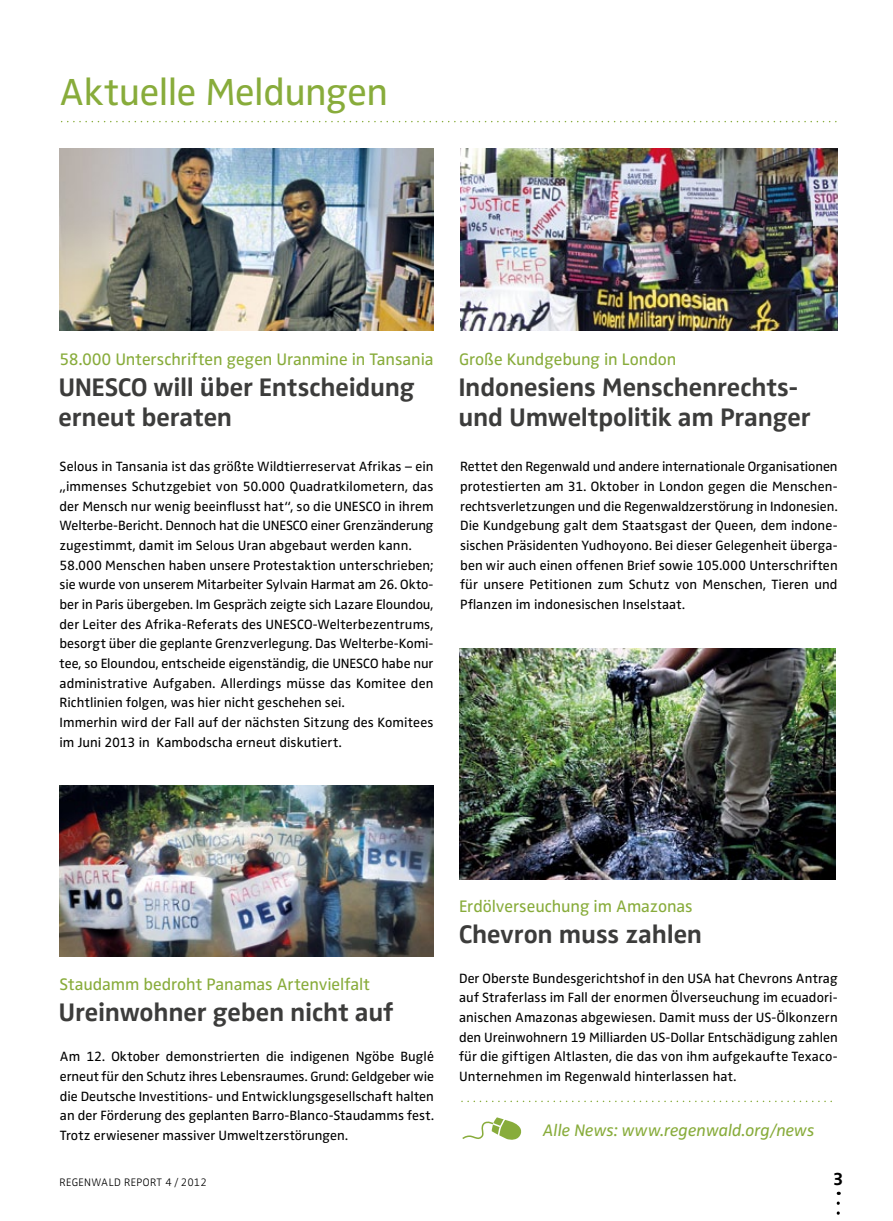
<style>
.page{position:relative;width:893px;height:1221px;background:#fff}
.page>*{position:absolute;margin:0;border:0;box-sizing:border-box;transform-origin:0 0}
.t1{font:39px "Zwo";letter-spacing:-.01em;color:#88ac3b}
.t2{font:700 26.25px/30px "Zwo";letter-spacing:-.005em;color:#3c3c3b}
.t3{font:700 18px "Zwo";color:#000}
.t4{font:17.25px "Zwo";letter-spacing:-.005em;color:#88ac3b}
.t5{font:italic 17.25px "Zwo";letter-spacing:-.005em;color:#88ac3b}
.t6{font:13.8px/19.6px "Zwo";letter-spacing:.005em;color:#000;text-align:justify}
.t7{font:300 11.25px "Zwo";letter-spacing:.025em;color:#000}
</style>
<div class="page">
<svg style="left:837px;top:1202px;width:3px;height:13px"></svg>
<svg style="left:462px;top:1100px;width:369px;height:2px"></svg>
<img style="left:459px;top:648px;width:377px;height:231px">
<img style="left:60px;top:149px;width:374px;height:182px">
<img style="left:460px;top:149px;width:378px;height:182px">
<img style="left:60px;top:786px;width:374px;height:170px">
<svg style="left:462px;top:1117px;width:60px;height:23px"></svg>
<svg style="left:62px;top:121px;width:774px;height:1px"></svg>
<h1 class="t1" style="left:60px;top:69px;width:330px">Aktuelle Meldungen</h1>
<p class="t4" style="left:60px;top:349px;width:376px">58.000 Unterschriften gegen Uranmine in Tansania</p>
<h2 class="t2" style="left:58px;top:372px;width:358px">UNESCO will über Entscheidung erneut beraten</h2>
<p class="t6" style="left:60px;top:457px;width:376px;text-align:left">Selous in Tansania ist das größte Wildtierreservat Afrikas – ein „immenses Schutzgebiet von 50.000 Quadratkilometern, das der Mensch nur wenig beeinflusst hat“, so die UNESCO in ihrem Welterbe-Bericht. Dennoch hat die UNESCO einer Grenzänderung zugestimmt, damit im Selous Uran abgebaut werden kann.<br>58.000 Menschen haben unsere Protestaktion unterschrieben; sie wurde von unserem Mitarbeiter Sylvain Harmat am 26. Okto&shy;ber in Paris übergeben. Im Gespräch zeigte sich Lazare Eloundou, der Leiter des Afrika-Referats des UNESCO-Welterbezentrums, besorgt über die geplante Grenzverlegung. Das Welterbe-Komi&shy;tee, so Eloundou, entscheide eigenständig, die UNESCO habe nur administrative Aufgaben. Allerdings müsse das Komitee den Richtlinien folgen, was hier nicht geschehen sei.<br>Immerhin wird der Fall auf der nächsten Sitzung des Komitees im Juni 2013 in Kambodscha erneut diskutiert.</p>
<p class="t4" style="left:459px;top:349px;width:219px">Große Kundgebung in London</p>
<h2 class="t2" style="left:458px;top:372px;width:354px">Indonesiens Menschenrechts&shy;und Umweltpolitik am Pranger</h2>
<p class="t6" style="left:460px;top:457px;width:379px">Rettet den Regenwald und andere internationale Organisationen protestierten am 31. Oktober in London gegen die Menschen&shy;rechtsverletzungen und die Regenwaldzerstörung in Indonesien.<br>Die Kundgebung galt dem Staatsgast der Queen, dem indone&shy;sischen Präsidenten Yudhoyono. Bei dieser Gelegenheit überga&shy;ben wir auch einen offenen Brief sowie 105.000 U nterschriften für unsere Petitionen zum Schutz von Menschen, Tieren und Pflanzen im indonesischen Inselstaat.</p>
<p class="t4" style="left:60px;top:974px;width:312px">Staudamm bedroht Panamas Artenvielfalt</p>
<h2 class="t2" style="left:59px;top:997px;width:336px">Ureinwohner geben nicht auf</h2>
<p class="t6" style="left:60px;top:1046px;width:375px">Am 12. Oktober demonstrierten die indigenen Ngöbe Buglé erneut für den Schutz ihres Lebensraumes. Grund: Geldgeber wie die Deutsche Investitions- und Entwicklungsgesellschaft halten an der Förderung des geplanten Barro-Blanco-Staudamms fest.<br>Trotz erwiesener massiver Umweltzerstörungen.</p>
<p class="t4" style="left:459px;top:896px;width:235px">Erdölverseuchung im Amazonas</p>
<h2 class="t2" style="left:459px;top:919px;width:245px">Chevron muss zahlen</h2>
<p class="t6" style="left:459px;top:968px;width:380px">Der Oberste Bundesgerichtshof in den USA hat Chevrons Antrag auf Straferlass im Fall der enormen Ölverseuchung im ecuadori&shy;anischen Amazonas abgewiesen. Damit muss der US-Ölkonzern den Ureinwohnern 19 Milliarden US-Dollar Entschädigung zahlen für die giftigen Altlasten, die das von ihm aufgekaufte Texaco-Unternehmen im Regenwald hinterlassen hat.</p>
<p class="t5" style="left:543px;top:1119px;width:273px">Alle News: www.regenwald.org/news</p>
<p class="t7" style="left:60px;top:1175px;width:149px">REGENWALD REPORT 4 / 2012</p>
<h3 class="t3" style="left:833px;top:1168px;width:12px">3</h3>
</div>
